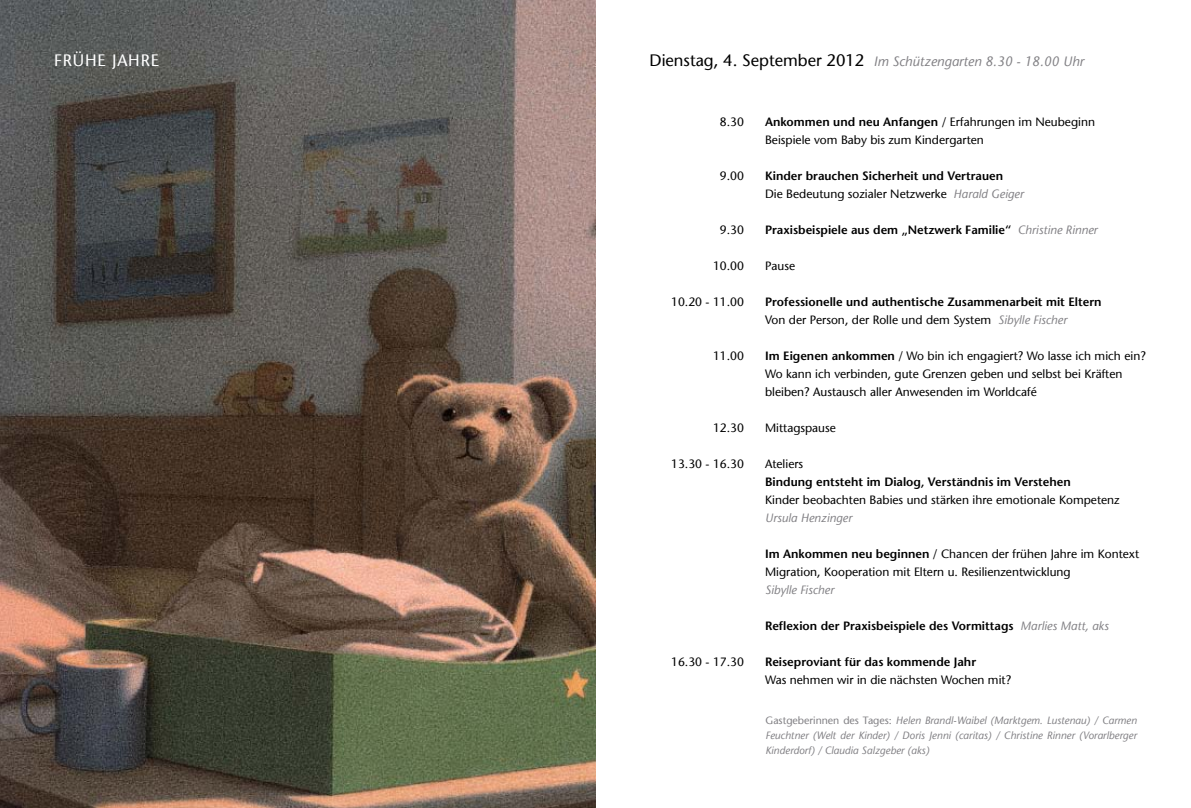
<style>
.page{position:relative;width:1191px;height:808px;background:#fff}
.page>*{position:absolute;margin:0;border:0;box-sizing:border-box;transform-origin:0 0}
.t1{font:16.5px "Stone Sans";letter-spacing:.05em;color:#fff}
.t2{font:italic 13.5px "Stone Sans";color:#818084}
.t3{font:12px/18px "Stone Sans";color:#000}
.t4{font:600 12px/18px "Stone Sans";color:#000}
.t5{font:italic 12px "Stone Sans";color:#818084}
.t6{font:italic 10.5px/15px "Stone Sans";color:#818084;text-align:justify}
.s1{font-style:normal;font-size:16.5px;color:#000}
.s2{font-weight:600}
.s3{font-weight:400}
.s4{font-weight:400;font-style:italic;color:#818084}
.s5{font-style:normal}
</style>
<div class="page">
<img style="left:0;top:0;width:595px;height:808px">
<h1 class="t1" style="left:54px;top:51px;width:106px">FRÜHE JAHRE</h1>
<p class="t2" style="left:649px;top:54px;width:436px"><span class="s1">Dienstag, 4. September 2012</span> Im Schützengarten 8.30 - 18.00 Uhr</p>
<p class="t3" style="left:720px;top:113px;width:26px">8.30</p>
<p class="t3" style="left:765px;top:113px;width:331px"><span class="s2">Ankommen und neu Anfangen</span> / Erfahrungen im Neubeginn<br>Beispiele vom Baby bis zum Kindergarten</p>
<p class="t3" style="left:720px;top:167px;width:26px">9.00</p>
<p class="t4" style="left:765px;top:167px;width:260px">Kinder brauchen Sicherheit und Vertrauen<br><span class="s3">Die Bedeutung sozialer Netzwerke</span> <span class="s4">Harald Geiger</span></p>
<p class="t3" style="left:720px;top:221px;width:26px">9.30</p>
<p class="t4" style="left:765px;top:221px;width:334px">Praxisbeispiele aus dem „Netzwerk Familie“ <span class="s4">Christine Rinner</span></p>
<p class="t3" style="left:713px;top:257px;width:32px">10.00</p>
<p class="t3" style="left:765px;top:257px;width:32px">Pause</p>
<p class="t3" style="left:671px;top:293px;width:74px">10.20 - 11.00</p>
<p class="t4" style="left:765px;top:293px;width:338px">Professionelle und authentische Zusammenarbeit mit Eltern<br><span class="s3">Von der Person, der Rolle und dem System</span> <span class="s4">Sibylle Fischer</span></p>
<p class="t3" style="left:713px;top:347px;width:32px">11.00</p>
<p class="t3" style="left:765px;top:347px;width:382px"><span class="s2">Im Eigenen ankommen</span> / Wo bin ich engagiert? Wo lasse ich mich ein?<br>Wo kann ich verbinden, gute Grenzen geben und selbst bei Kräften bleiben? Austausch aller Anwesenden im Worldcafé</p>
<p class="t3" style="left:713px;top:419px;width:32px">12.30</p>
<p class="t3" style="left:765px;top:419px;width:72px">Mittagspause</p>
<p class="t3" style="left:671px;top:455px;width:74px">13.30 - 16.30</p>
<p class="t3" style="left:765px;top:455px;width:40px">Ateliers</p>
<p class="t4" style="left:765px;top:473px;width:307px">Bindung entsteht im Dialog, Verständnis im Verstehen</p>
<p class="t3" style="left:765px;top:491px;width:356px">Kinder beobachten Babies und stärken ihre emotionale Kompetenz</p>
<p class="t5" style="left:765px;top:511px;width:88px">Ursula Henzinger</p>
<p class="t3" style="left:765px;top:545px;width:376px"><span class="s2">Im Ankommen neu beginnen</span> / Chancen der frühen Jahre im Kontext<br>Migration, Kooperation mit Eltern u. Resilienzentwicklung</p>
<p class="t5" style="left:765px;top:583px;width:70px">Sibylle Fischer</p>
<p class="t4" style="left:765px;top:617px;width:345px">Reflexion der Praxisbeispiele des Vormittags <span class="s4">Marlies Matt, aks</span></p>
<p class="t3" style="left:671px;top:653px;width:74px">16.30 - 17.30</p>
<p class="t4" style="left:765px;top:653px;width:213px">Reiseproviant für das kommende Jahr</p>
<p class="t3" style="left:765px;top:671px;width:248px">Was nehmen wir in die nächsten Wochen mit?</p>
<p class="t6" style="left:765px;top:713px;width:373px"><span class="s5">Gastgeberinnen des Tages:</span> Helen Brandl-Waibel (Marktgem. Lustenau) / Carmen Feuchtner (Welt der Kinder) / Doris Jenni (caritas) / Christine Rinner (Vorarlberger Kinderdorf) / Claudia Salzgeber (aks)</p>
</div>
